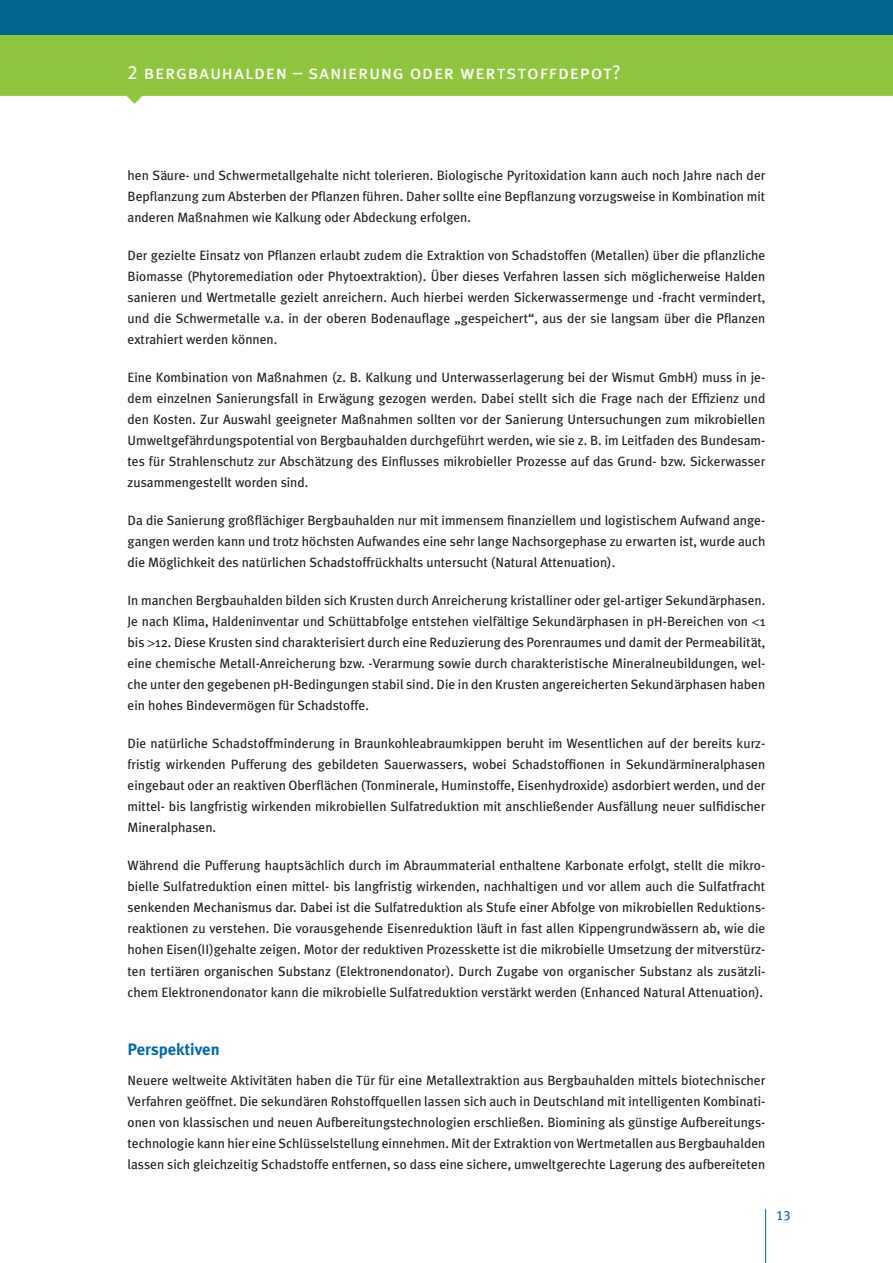
<style>
.page{position:relative;width:893px;height:1263px;background:#fff}
.page>*{position:absolute;margin:0;border:0;box-sizing:border-box;transform-origin:0 0}
.t1{font:19.5px "Meta Plus Book Caps";letter-spacing:.035em;color:#fff}
.t2{font:700 16.5px "Meta Plus";color:#0168b3}
.t3{font:13.5px/21px "Meta Plus";color:#231f20;text-align:justify}
.t4{font:13.5px "Meta Plus Book Caps";color:#006893}
.s1{font-family:"Helvetica Neue"}
</style>
<div class="page">
<svg style="left:0;top:34px;width:893px;height:70px;background:#99cb55"></svg>
<div style="left:0;top:0;width:893px;height:34px;background:#006893"></div>
<hr style="left:765px;top:1209px;width:1px;height:54px;background:#006893">
<h1 class="t1" style="left:128px;top:61px;width:495px">2 bergbauhalden – sanierung oder wertstoffdepot?</h1>
<p class="t3" style="left:128px;top:165px;width:639px">hen Säure- und Schwermetallgehalte nicht tolerieren. Biologische Pyritoxidation kann auch noch Jahre nach der Bepflanzung zum Absterben der Pflanzen führen. Daher sollte eine Bepflanzung vorzugsweise in Kombination mit anderen Maßnahmen wie Kalkung oder Abdeckung erfolgen.</p>
<p class="t3" style="left:128px;top:245px;width:639px">Der gezielte Einsatz von Pflanzen erlaubt zudem die Extraktion von Schadstoffen (Metallen) über die pflanzliche Biomasse (Phytoremediation oder Phytoextraktion). Über dieses Verfahren lassen sich möglicherweise Halden sanieren und Wertmetalle gezielt anreichern. Auch hierbei werden Sickerwassermenge und -fracht vermindert, und die Schwermetalle v.a. in der oberen Bodenauflage „gespeichert“, aus der sie langsam über die Pflanzen extrahiert werden können.</p>
<p class="t3" style="left:128px;top:367px;width:639px">Eine Kombination von Maßnahmen (z. B. Kalkung und Unterwasserlagerung bei der Wismut GmbH) muss in je&shy;dem einzelnen Sanierungsfall in Erwägung gezogen werden. Dabei stellt sich die Frage nach der Effizienz und den Kosten. Zur Auswahl geeigneter Maßnahmen sollten vor der Sanierung Untersuchungen zum mikrobiellen Umweltgefährdungspotential von Bergbauhalden durchgeführt werden, wie sie z. B. im Leitfaden des Bundesam&shy;tes für Strahlenschutz zur Abschätzung des Einflusses mikrobieller Prozesse auf das Grund- bzw. Sickerwasser zusammengestellt worden sind.</p>
<p class="t3" style="left:128px;top:510px;width:639px">Da die Sanierung großflächiger Bergbauhalden nur mit immensem finanziellem und logistischem Aufwand ange&shy;gangen werden kann und trotz höchsten Aufwandes eine sehr lange Nachsorgephase zu erwarten ist, wurde auch die Möglichkeit des natürlichen Schadstoffrückhalts untersucht (Natural Attenuation).</p>
<p class="t3" style="left:128px;top:590px;width:639px">In manchen Bergbauhalden bilden sich Krusten durch Anreicherung kristalliner oder gel-artiger Sekundärphasen.<br>Je nach Klima, Haldeninventar und Schüttabfolge entstehen vielfältige Sekundärphasen in pH-Bereichen von <span class="s1">&lt;</span>1 bis <span class="s1">&gt;</span>12. Diese Krusten sind charakterisiert durch eine Reduzierung des Porenraumes und damit der Permeabilität, eine chemische Metall-Anreicherung bzw. -Verarmung sowie durch charakteristische Mineralneubildungen, wel&shy;che unter den gegebenen pH-Bedingungen stabil sind. Die in den Krusten angereicherten Sekundärphasen haben ein hohes Bindevermögen für Schadstoffe.</p>
<p class="t3" style="left:128px;top:733px;width:639px">Die natürliche Schadstoffminderung in Braunkohleabraumkippen beruht im Wesentlichen auf der bereits kurz&shy;fristig wirkenden Pufferung des gebildeten Sauerwassers, wobei Schadstoffionen in Sekundärmineralphasen eingebaut oder an reaktiven Oberflächen (Tonminerale, Huminstoffe, Eisenhydroxide) asdorbiert werden, und der mittel- bis langfristig wirkenden mikrobiellen Sulfatreduktion mit anschließender Ausfällung neuer sulfidischer Mineralphasen.</p>
<p class="t3" style="left:128px;top:855px;width:639px">Während die Pufferung hauptsächlich durch im Abraummaterial enthaltene Karbonate erfolgt, stellt die mikro&shy;bielle Sulfatreduktion einen mittel- bis langfristig wirkenden, nachhaltigen und vor allem auch die Sulfatfracht senkenden Mechanismus dar. Dabei ist die Sulfatreduktion als Stufe einer Abfolge von mikrobiellen Reduktions&shy;reaktionen zu verstehen. Die vorausgehende Eisenreduktion läuft in fast allen Kippengrundwässern ab, wie die hohen Eisen(II)gehalte zeigen. Motor der reduktiven Prozesskette ist die mikrobielle Umsetzung der mitverstürz&shy;ten tertiären organischen Substanz (Elektronendonator). Durch Zugabe von organischer Substanz als zusätzli&shy;chem Elektronendonator kann die mikrobielle Sulfatreduktion verstärkt werden (Enhanced Natural Attenuation).</p>
<p class="t2" style="left:128px;top:1040px;width:94px">Perspektiven</p>
<p class="t3" style="left:128px;top:1069px;width:639px">Neuere weltweite Aktivitäten haben die Tür für eine Metallextraktion aus Bergbauhalden mittels biotechnischer Verfahren geöffnet. Die sekundären Rohstoffquellen lassen sich auch in Deutschland mit intelligenten Kombinati&shy;onen von klassischen und neuen Aufbereitungstechnologien erschließen. Biomining als günstige Aufbereitungs&shy;technologie kann hier eine Schlüsselstellung einnehmen. Mit der Extraktion von Wertmetallen aus Bergbauhalden lassen sich gleichzeitig Schadstoffe entfernen, so dass eine sichere, umweltgerechte Lagerung des aufbereiteten</p>
<p class="t4" style="left:776px;top:1207px;width:16px">13</p>
</div>
